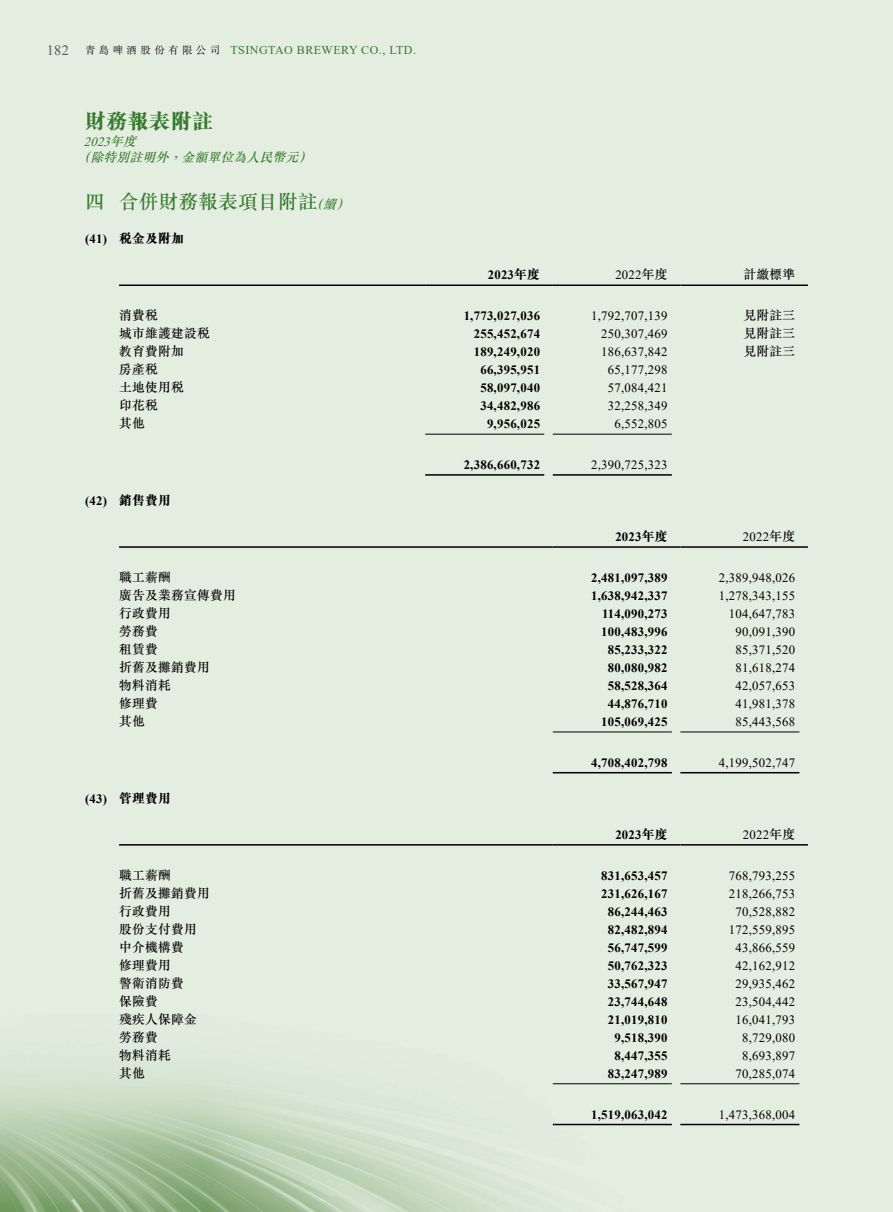
<style>
.page{position:relative;width:893px;height:1212px;background:#e3ede0}
.page>*{position:absolute;margin:0;border:0;box-sizing:border-box;transform-origin:0 0}
.t1{font:800 21px "M Sung HK";letter-spacing:.02em;color:#357b2b}
.t2{font:500 19.5px "M Sung HK";letter-spacing:.02em;color:#357b2b}
.t3{font:700 12.75px "Times New Roman";letter-spacing:.02em;color:#000}
.t4{font:12.75px "Times New Roman";letter-spacing:.02em;color:#000}
.t5{font:500 12.75px "M Sung HK";letter-spacing:.02em;color:#000}
.t6{font:italic 500 12.75px "M Sung HK";color:#357b2b}
.t7{font:800 12.75px "M Sung HK";letter-spacing:.02em;color:#000}
.t8{font:italic 12.75px "Times New Roman";color:#357b2b}
.t9{font:12px "Times New Roman";letter-spacing:.04em;color:#357b2b}
.s1{font-size:14.25px;color:#575757}
.s2{font-family:"M Sung HK";font-weight:300;font-size:10.5px;color:#000}
.s3{font-family:"M Sung HK";font-weight:500}
.s4{font-style:italic;font-size:12.75px}
.s5{font-family:"Times New Roman";font-weight:700}
.s6{font-family:"M Sung HK";font-weight:800}
</style>
<div class="page">
<img style="left:0;top:845px;width:734px;height:367px">
<hr style="left:119px;top:284px;width:306px;height:2px;background:#000">
<hr style="left:425px;top:284px;width:128px;height:2px;background:#000">
<hr style="left:553px;top:284px;width:127px;height:2px;background:#000">
<hr style="left:680px;top:284px;width:128px;height:2px;background:#000">
<hr style="left:425px;top:434px;width:119px;height:1px;background:#000">
<hr style="left:553px;top:434px;width:119px;height:1px;background:#000">
<hr style="left:425px;top:474px;width:119px;height:2px;background:#000">
<hr style="left:553px;top:474px;width:119px;height:2px;background:#000">
<hr style="left:119px;top:546px;width:434px;height:2px;background:#000">
<hr style="left:553px;top:546px;width:127px;height:2px;background:#000">
<hr style="left:680px;top:546px;width:128px;height:2px;background:#000">
<hr style="left:553px;top:731px;width:119px;height:1px;background:#000">
<hr style="left:680px;top:731px;width:119px;height:1px;background:#000">
<hr style="left:553px;top:772px;width:119px;height:1px;background:#000">
<hr style="left:680px;top:772px;width:119px;height:1px;background:#000">
<hr style="left:119px;top:844px;width:434px;height:1px;background:#000">
<hr style="left:553px;top:844px;width:127px;height:1px;background:#000">
<hr style="left:680px;top:844px;width:128px;height:1px;background:#000">
<hr style="left:553px;top:1083px;width:119px;height:1px;background:#000">
<hr style="left:680px;top:1083px;width:119px;height:1px;background:#000">
<hr style="left:553px;top:1124px;width:119px;height:1px;background:#000">
<hr style="left:680px;top:1124px;width:119px;height:1px;background:#000">
<p class="t9" style="left:47px;top:41px;width:371px"><span class="s1">182</span> <span class="s2">青島啤酒股份有限公司</span> TSINGTAO BREWERY CO., LTD.</p>
<h1 class="t1" style="left:85px;top:111px;width:130px">財務報表附註</h1>
<p class="t8" style="left:84px;top:133px;width:58px">2023<span class="s3">年度</span></p>
<p class="t6" style="left:77px;top:149px;width:240px">（除特別註明外，金額單位為人民幣元）</p>
<h2 class="t2" style="left:85px;top:188px;width:270px">四 合併財務報表項目附註<span class="s4">（續）</span></h2>
<p class="t7" style="left:85px;top:232px;width:100px"><span class="s5">(41)</span> 稅金及附加</p>
<p class="t3" style="left:488px;top:266px;width:54px">2023<span class="s6">年度</span></p>
<p class="t4" style="left:615px;top:266px;width:54px">2022<span class="s3">年度</span></p>
<p class="t5" style="left:743px;top:266px;width:53px">計繳標準</p>
<p class="t5" style="left:119px;top:307px;width:40px">消費稅</p>
<p class="t3" style="left:464px;top:307px;width:78px">1,773,027,036</p>
<p class="t4" style="left:591px;top:307px;width:78px">1,792,707,139</p>
<p class="t5" style="left:743px;top:307px;width:53px">見附註三</p>
<p class="t5" style="left:119px;top:325px;width:92px">城市維護建設稅</p>
<p class="t3" style="left:474px;top:325px;width:68px">255,452,674</p>
<p class="t4" style="left:601px;top:325px;width:68px">250,307,469</p>
<p class="t5" style="left:743px;top:325px;width:53px">見附註三</p>
<p class="t5" style="left:119px;top:343px;width:66px">教育費附加</p>
<p class="t3" style="left:474px;top:343px;width:68px">189,249,020</p>
<p class="t4" style="left:601px;top:343px;width:68px">186,637,842</p>
<p class="t5" style="left:743px;top:343px;width:53px">見附註三</p>
<p class="t5" style="left:119px;top:361px;width:40px">房產稅</p>
<p class="t3" style="left:480px;top:361px;width:61px">66,395,951</p>
<p class="t4" style="left:608px;top:361px;width:61px">65,177,298</p>
<p class="t5" style="left:119px;top:379px;width:66px">土地使用稅</p>
<p class="t3" style="left:480px;top:379px;width:61px">58,097,040</p>
<p class="t4" style="left:608px;top:379px;width:61px">57,084,421</p>
<p class="t5" style="left:119px;top:397px;width:40px">印花稅</p>
<p class="t3" style="left:480px;top:397px;width:61px">34,482,986</p>
<p class="t4" style="left:608px;top:397px;width:61px">32,258,349</p>
<p class="t5" style="left:119px;top:415px;width:27px">其他</p>
<p class="t3" style="left:487px;top:415px;width:55px">9,956,025</p>
<p class="t4" style="left:615px;top:415px;width:55px">6,552,805</p>
<p class="t3" style="left:464px;top:455px;width:78px">2,386,660,732</p>
<p class="t4" style="left:591px;top:456px;width:78px">2,390,725,323</p>
<p class="t3" style="left:85px;top:492px;width:87px">(42) <span class="s6">銷售費用</span></p>
<p class="t3" style="left:615px;top:528px;width:54px">2023<span class="s6">年度</span></p>
<p class="t4" style="left:743px;top:528px;width:54px">2022<span class="s3">年度</span></p>
<p class="t5" style="left:119px;top:569px;width:53px">職工薪酬</p>
<p class="t3" style="left:591px;top:569px;width:78px">2,481,097,389</p>
<p class="t4" style="left:719px;top:569px;width:78px">2,389,948,026</p>
<p class="t5" style="left:119px;top:587px;width:118px">廣告及業務宣傳費用</p>
<p class="t3" style="left:591px;top:587px;width:78px">1,638,942,337</p>
<p class="t4" style="left:719px;top:587px;width:78px">1,278,343,155</p>
<p class="t5" style="left:119px;top:605px;width:53px">行政費用</p>
<p class="t3" style="left:602px;top:605px;width:67px">114,090,273</p>
<p class="t4" style="left:729px;top:605px;width:68px">104,647,783</p>
<p class="t5" style="left:119px;top:623px;width:40px">勞務費</p>
<p class="t3" style="left:601px;top:623px;width:68px">100,483,996</p>
<p class="t4" style="left:735px;top:623px;width:61px">90,091,390</p>
<p class="t5" style="left:119px;top:641px;width:40px">租賃費</p>
<p class="t3" style="left:608px;top:641px;width:61px">85,233,322</p>
<p class="t4" style="left:735px;top:641px;width:61px">85,371,520</p>
<p class="t5" style="left:119px;top:659px;width:92px">折舊及攤銷費用</p>
<p class="t3" style="left:608px;top:659px;width:61px">80,080,982</p>
<p class="t4" style="left:735px;top:659px;width:61px">81,618,274</p>
<p class="t5" style="left:119px;top:677px;width:53px">物料消耗</p>
<p class="t3" style="left:608px;top:677px;width:61px">58,528,364</p>
<p class="t4" style="left:735px;top:677px;width:61px">42,057,653</p>
<p class="t5" style="left:119px;top:695px;width:40px">修理費</p>
<p class="t3" style="left:608px;top:695px;width:61px">44,876,710</p>
<p class="t4" style="left:735px;top:695px;width:61px">41,981,378</p>
<p class="t5" style="left:119px;top:713px;width:27px">其他</p>
<p class="t3" style="left:601px;top:713px;width:68px">105,069,425</p>
<p class="t4" style="left:735px;top:713px;width:61px">85,443,568</p>
<p class="t3" style="left:591px;top:753px;width:78px">4,708,402,798</p>
<p class="t4" style="left:719px;top:753px;width:78px">4,199,502,747</p>
<p class="t3" style="left:85px;top:789px;width:87px">(43) <span class="s6">管理費用</span></p>
<p class="t3" style="left:615px;top:825px;width:54px">2023<span class="s6">年度</span></p>
<p class="t4" style="left:743px;top:825px;width:54px">2022<span class="s3">年度</span></p>
<p class="t5" style="left:119px;top:866px;width:53px">職工薪酬</p>
<p class="t3" style="left:601px;top:866px;width:68px">831,653,457</p>
<p class="t4" style="left:729px;top:867px;width:68px">768,793,255</p>
<p class="t5" style="left:119px;top:884px;width:92px">折舊及攤銷費用</p>
<p class="t3" style="left:601px;top:884px;width:68px">231,626,167</p>
<p class="t4" style="left:729px;top:885px;width:68px">218,266,753</p>
<p class="t5" style="left:119px;top:902px;width:53px">行政費用</p>
<p class="t3" style="left:608px;top:902px;width:61px">86,244,463</p>
<p class="t4" style="left:735px;top:903px;width:61px">70,528,882</p>
<p class="t5" style="left:119px;top:920px;width:79px">股份支付費用</p>
<p class="t3" style="left:608px;top:920px;width:61px">82,482,894</p>
<p class="t4" style="left:729px;top:921px;width:68px">172,559,895</p>
<p class="t5" style="left:119px;top:938px;width:66px">中介機構費</p>
<p class="t3" style="left:608px;top:938px;width:61px">56,747,599</p>
<p class="t4" style="left:735px;top:939px;width:61px">43,866,559</p>
<p class="t5" style="left:119px;top:956px;width:53px">修理費用</p>
<p class="t3" style="left:608px;top:956px;width:61px">50,762,323</p>
<p class="t4" style="left:735px;top:957px;width:61px">42,162,912</p>
<p class="t5" style="left:119px;top:974px;width:66px">警衛消防費</p>
<p class="t3" style="left:608px;top:974px;width:61px">33,567,947</p>
<p class="t4" style="left:735px;top:975px;width:61px">29,935,462</p>
<p class="t5" style="left:119px;top:992px;width:40px">保險費</p>
<p class="t3" style="left:608px;top:992px;width:61px">23,744,648</p>
<p class="t4" style="left:735px;top:993px;width:61px">23,504,442</p>
<p class="t5" style="left:119px;top:1010px;width:79px">殘疾人保障金</p>
<p class="t3" style="left:608px;top:1010px;width:61px">21,019,810</p>
<p class="t4" style="left:735px;top:1011px;width:61px">16,041,793</p>
<p class="t5" style="left:119px;top:1028px;width:40px">勞務費</p>
<p class="t3" style="left:615px;top:1028px;width:55px">9,518,390</p>
<p class="t4" style="left:742px;top:1029px;width:55px">8,729,080</p>
<p class="t5" style="left:119px;top:1046px;width:53px">物料消耗</p>
<p class="t3" style="left:615px;top:1046px;width:55px">8,447,355</p>
<p class="t4" style="left:742px;top:1047px;width:55px">8,693,897</p>
<p class="t5" style="left:119px;top:1064px;width:27px">其他</p>
<p class="t3" style="left:608px;top:1064px;width:61px">83,247,989</p>
<p class="t4" style="left:735px;top:1065px;width:61px">70,285,074</p>
<p class="t3" style="left:591px;top:1105px;width:78px">1,519,063,042</p>
<p class="t4" style="left:719px;top:1105px;width:78px">1,473,368,004</p>
</div>
